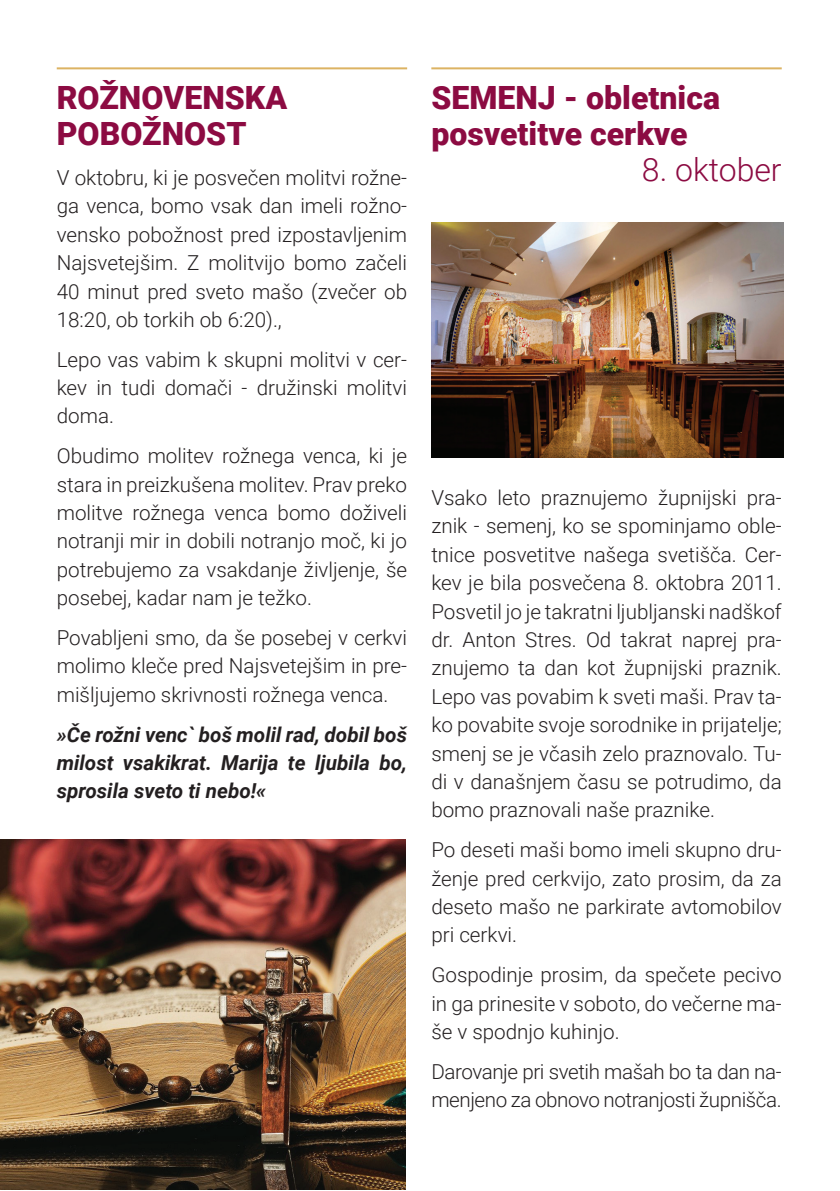
<style>
.page{position:relative;width:840px;height:1191px;background:#fff}
.page>*{position:absolute;margin:0;border:0;box-sizing:border-box;transform-origin:0 0}
.t1{font:900 32px/36px "Roboto";color:#8c0b42}
.t2{font:300 32px "Roboto";color:#8c0b42}
.t3{font:300 20.6px/28.4px "Roboto";color:#231f20;text-align:justify}
.t4{font:italic 700 20.6px/28.4px "Roboto";color:#231f20;text-align:justify}
.t5{font:300 20.6px/28.4px "Roboto";letter-spacing:-.02em;color:#231f20}
</style>
<div class="page">
<hr style="left:57px;top:67px;width:350px;height:2px;background:#dcb363">
<hr style="left:431px;top:67px;width:350px;height:2px;background:#dcb363">
<img style="left:0;top:839px;width:405px;height:350px">
<img style="left:431px;top:223px;width:351px;height:234px">
<h1 class="t1" style="left:57px;top:78px;width:232px">ROŽNOVENSKA<br>POBOŽNOST</h1>
<p class="t3" style="left:57px;top:162px;width:351px">V oktobru, ki je posvečen molitvi rožne&shy;ga venca, bomo vsak dan imeli rožno&shy;vensko pobožnost pred izpostavljenim Najsvetejšim. Z molitvijo bomo začeli 40 minut pred sveto mašo (zvečer ob 18:20, ob torkih ob 6:20).,</p>
<p class="t3" style="left:57px;top:344px;width:351px">Lepo vas vabim k skupni molitvi v cer&shy;kev in tudi domači - družinski molitvi doma.</p>
<p class="t3" style="left:57px;top:441px;width:351px">Obudimo molitev rožnega venca, ki je stara in preizkušena molitev. Prav preko molitve rožnega venca bomo doživeli notranji mir in dobili notranjo moč, ki jo potrebujemo za vsakdanje življenje, še posebej, kadar nam je težko.</p>
<p class="t3" style="left:57px;top:623px;width:351px">Povabljeni smo, da še posebej v cerkvi molimo kleče pred Najsvetejšim in pre&shy;mišljujemo skrivnosti rožnega venca.</p>
<p class="t4" style="left:57px;top:719px;width:351px">»Če rožni venc` boš molil rad, dobil boš milost vsakikrat. Marija te ljubila bo, sprosila sveto ti nebo!«</p>
<h1 class="t1" style="left:431px;top:78px;width:290px">SEMENJ - obletnica posvetitve cerkve</h1>
<h1 class="t2" style="left:641px;top:147px;width:141px">8. oktober</h1>
<p class="t3" style="left:431px;top:482px;width:352px">Vsako leto praznujemo župnijski pra&shy;znik - semenj, ko se spominjamo oble&shy;tnice posvetitve našega svetišča. Cer&shy;kev je bila posvečena 8. oktobra 2011.<br>Posvetil jo je takratni ljubljanski nadškof dr. Anton Stres. Od takrat naprej pra&shy;znujemo ta dan kot župnijski praznik.<br>Lepo vas povabim k sveti maši. Prav ta&shy;ko povabite svoje sorodnike in prijatelje; smenj se je včasih zelo praznovalo. Tu&shy;di v današnjem času se potrudimo, da bomo praznovali naše praznike.</p>
<p class="t3" style="left:431px;top:835px;width:352px">Po deseti maši bomo imeli skupno dru&shy;ženje pred cerkvijo, zato prosim, da za deseto mašo ne parkirate avtomobilov pri cerkvi.</p>
<p class="t3" style="left:431px;top:960px;width:352px">Gospodinje prosim, da spečete pecivo in ga prinesite v soboto, do večerne ma&shy;še v spodnjo kuhinjo.</p>
<p class="t5" style="left:431px;top:1056px;width:351px">Darovanje pri svetih mašah bo ta dan na&shy;menjeno za obnovo notranjosti župnišča.</p>
</div>
